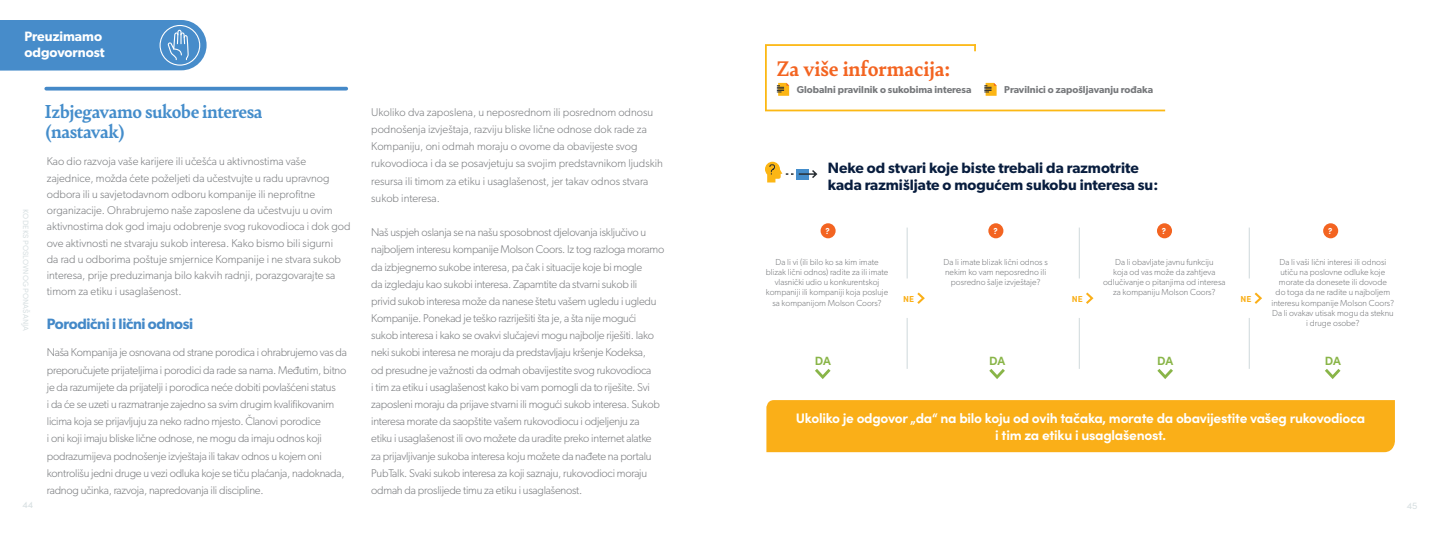
<style>
.page{position:relative;width:1440px;height:540px;background:#fff}
.page>*{position:absolute;margin:0;border:0;box-sizing:border-box;transform-origin:0 0}
.t1{font:700 22.5px "Bely";color:#f36421}
.t2{font:700 20px/20.1px "Bely";letter-spacing:-.02em;color:#448dcb}
.t3{font:600 15px/17px "Gibson";color:#081d3e}
.t4{font:600 15px "Gibson";letter-spacing:-.02em;color:#4489c8}
.t5{font:700 13.75px/16.5px "Sofia Pro";letter-spacing:-.02em;color:#fff;text-align:center}
.t6{font:600 13.5px/15.9px "Gibson";color:#fff}
.t7{font:700 12px "Sofia Pro";letter-spacing:-.01em;color:#89b548}
.t8{font:300 11.25px/17.2px "Gibson";letter-spacing:-.02em;color:#76787b}
.t9{font:300 11.25px/16.2px "Gibson";color:#76787b}
.t10{font:600 10px "Gibson";color:#76787b}
.t11{font:9.62px "Sofia Pro";color:#d8e0e2}
.t12{font:300 8.75px/10.2px "Gibson";color:#76787b;text-align:center}
.t13{font:700 8.75px "Sofia Pro";color:#faaf18}
.t14{font:700 8.75px "Sofia Pro";color:#fff}
.t15{font:7.75px "Sofia Pro";letter-spacing:.01em;color:#d8e0e2}
</style>
<div class="page">
<svg style="left:46px;top:87px;width:300px;height:4px"></svg>
<svg style="left:0;top:20px;width:207px;height:51px;background:#5293cd"></svg>
<svg style="left:765px;top:44px;width:400px;height:67px"></svg>
<svg style="left:765px;top:162px;width:53px;height:20px"></svg>
<div style="left:766px;top:400px;width:629px;height:52px;background:#faaf18"></div>
<div style="left:821px;top:223px;width:15px;height:15px;background:#f36421;border-radius:50%"></div>
<div style="left:988px;top:223px;width:15px;height:15px;background:#f36421;border-radius:50%"></div>
<div style="left:1157px;top:223px;width:15px;height:15px;background:#f36421;border-radius:50%"></div>
<div style="left:1323px;top:223px;width:15px;height:15px;background:#f36421;border-radius:50%"></div>
<svg style="left:917px;top:293px;width:8px;height:11px"></svg>
<svg style="left:1086px;top:293px;width:7px;height:11px"></svg>
<svg style="left:1255px;top:293px;width:7px;height:11px"></svg>
<svg style="left:815px;top:369px;width:16px;height:10px"></svg>
<svg style="left:989px;top:369px;width:16px;height:10px"></svg>
<svg style="left:1157px;top:369px;width:16px;height:10px"></svg>
<svg style="left:1325px;top:369px;width:15px;height:10px"></svg>
<hr style="left:907px;top:228px;width:1px;height:50px;background:#d8e0e2">
<hr style="left:1079px;top:228px;width:1px;height:50px;background:#d8e0e2">
<hr style="left:1249px;top:228px;width:1px;height:50px;background:#d8e0e2">
<hr style="left:907px;top:318px;width:1px;height:51px;background:#d8e0e2">
<hr style="left:1079px;top:318px;width:1px;height:51px;background:#d8e0e2">
<hr style="left:1249px;top:318px;width:1px;height:51px;background:#d8e0e2">
<p class="t6" style="left:24px;top:28px;width:82px">Preuzimamo odgovornost</p>
<p class="t15" style="left:32px;top:209px;width:123px;rotate:90deg">KODEKS POSLOVNOG PONAŠANJA</p>
<p class="t11" style="left:22px;top:498px;width:12px">44</p>
<h2 class="t2" style="left:44px;top:100px;width:220px">Izbjegavamo sukobe interesa (nastavak)</h2>
<p class="t9" style="left:47px;top:153px;width:305px">Kao dio razvoja vaše karijere ili učešća u aktivnostima vaše zajednice, možda ćete poželjeti da učestvujte u radu upravnog odbora ili u savjetodavnom odboru kompanije ili neprofitne organizacije. Ohrabrujemo naše zaposlene da učestvuju u ovim aktivnostima dok god imaju odobrenje svog rukovodioca i dok god ove aktivnosti ne stvaraju sukob interesa. Kako bismo bili sigurni<br>da rad u odborima poštuje smjernice Kompanije i ne stvara sukob interesa, prije preduzimanja bilo kakvih radnji, porazgovarajte sa timom za etiku i usaglašenost.</p>
<h3 class="t4" style="left:47px;top:315px;width:148px">Porodični i lični odnosi</h3>
<p class="t8" style="left:47px;top:344px;width:302px">Naša Kompanija je osnovana od strane porodica i ohrabrujemo vas da preporučujete prijateljima i porodici da rade sa nama. Međutim, bitno je da razumijete da prijatelji i porodica neće dobiti povlašćeni status<br>i da će se uzeti u razmatranje zajedno sa svim drugim kvalifikovanim licima koja se prijavljuju za neko radno mjesto. Članovi porodice<br>i oni koji imaju bliske lične odnose, ne mogu da imaju odnos koji podrazumijeva podnošenje izvještaja ili takav odnos u kojem oni kontrolišu jedni druge u vezi odluka koje se tiču plaćanja, nadoknada, radnog učinka, razvoja, napredovanja ili discipline.</p>
<p class="t9" style="left:371px;top:103px;width:293px;line-height:17.2px">Ukoliko dva zaposlena, u neposrednom ili posrednom odnosu podnošenja izvještaja, razviju bliske lične odnose dok rade za Kompaniju, oni odmah moraju o ovome da obavijeste svog rukovodioca i da se posavjetuju sa svojim predstavnikom ljudskih resursa ili timom za etiku i usaglašenost, jer takav odnos stvara sukob interesa.</p>
<p class="t8" style="left:371px;top:224px;width:295px">Naš uspjeh oslanja se na našu sposobnost djelovanja isključivo u najboljem interesu kompanije Molson Coors. Iz tog razloga moramo da izbjegnemo sukobe interesa, pa čak i situacije koje bi mogle<br>da izgledaju kao sukobi interesa. Zapamtite da stvarni sukob ili privid sukob interesa može da nanese štetu vašem ugledu i ugledu Kompanije. Ponekad je teško razriješiti šta je, a šta nije mogući sukob interesa i kako se ovakvi slučajevi mogu najbolje riješiti. Iako neki sukobi interesa ne moraju da predstavljaju kršenje Kodeksa,<br>od presudne je važnosti da odmah obavijestite svog rukovodioca<br>i tim za etiku i usaglašenost kako bi vam pomogli da to riješite. Svi zaposleni moraju da prijave stvarni ili mogući sukob interesa. Sukob interesa morate da saopštite vašem rukovodiocu i odjeljenju za<br>etiku i usaglašenost ili ovo možete da uradite preko internet alatke<br>za prijavljivanje sukoba interesa koju možete da nađete na portalu PubTalk. Svaki sukob interesa za koji saznaju, rukovodioci moraju odmah da proslijede timu za etiku i usaglašenost.</p>
<h1 class="t1" style="left:777px;top:53px;width:175px">Za više informacija:</h1>
<p class="t10" style="left:797px;top:83px;width:176px">Globalni pravilnik o sukobima interesa</p>
<p class="t10" style="left:1004px;top:83px;width:151px">Pravilnici o zapošljavanju rođaka</p>
<h3 class="t3" style="left:828px;top:159px;width:332px">Neke od stvari koje biste trebali da razmotrite kada razmišljate o mogućem sukobu interesa su:</h3>
<p class="t14" style="left:826px;top:224px;width:6px">?</p>
<p class="t14" style="left:993px;top:224px;width:6px">?</p>
<p class="t14" style="left:1162px;top:224px;width:6px">?</p>
<p class="t14" style="left:1328px;top:224px;width:6px">?</p>
<p class="t12" style="left:766px;top:256px;width:124px">Da li vi (ili bilo ko sa kim imate blizak lični odnos) radite za ili imate vlasnički udio u konkurentskoj kompaniji ili kompaniji koja posluje sa kompanijom Molson Coors?</p>
<p class="t12" style="left:944px;top:256px;width:106px">Da li imate blizak lični odnos s nekim ko vam neposredno ili posredno šalje izvještaje?</p>
<p class="t12" style="left:1103px;top:256px;width:124px">Da li obavljate javnu funkciju<br>koja od vas može da zahtjeva odlučivanje o pitanjima od interesa za kompaniju Molson Coors?</p>
<p class="t12" style="left:1272px;top:256px;width:124px">Da li vaši lični interesi ili odnosi utiču na poslovne odluke koje morate da donesete ili dovode<br>do toga da ne radite u najboljem interesu kompanije Molson Coors?<br>Da li ovakav utisak mogu da steknu i druge osobe?</p>
<p class="t13" style="left:903px;top:292px;width:12px">NE</p>
<p class="t13" style="left:1072px;top:292px;width:12px">NE</p>
<p class="t13" style="left:1241px;top:292px;width:12px">NE</p>
<p class="t7" style="left:815px;top:352px;width:18px">DA</p>
<p class="t7" style="left:989px;top:352px;width:18px">DA</p>
<p class="t7" style="left:1157px;top:352px;width:18px">DA</p>
<p class="t7" style="left:1325px;top:352px;width:18px">DA</p>
<p class="t5" style="left:796px;top:409px;width:571px">Ukoliko je odgovor „da“ na bilo koju od ovih tačaka, morate da obavijestite vašeg rukovodioca i tim za etiku i usaglašenost.</p>
<p class="t11" style="left:1407px;top:499px;width:12px">45</p>
</div>
